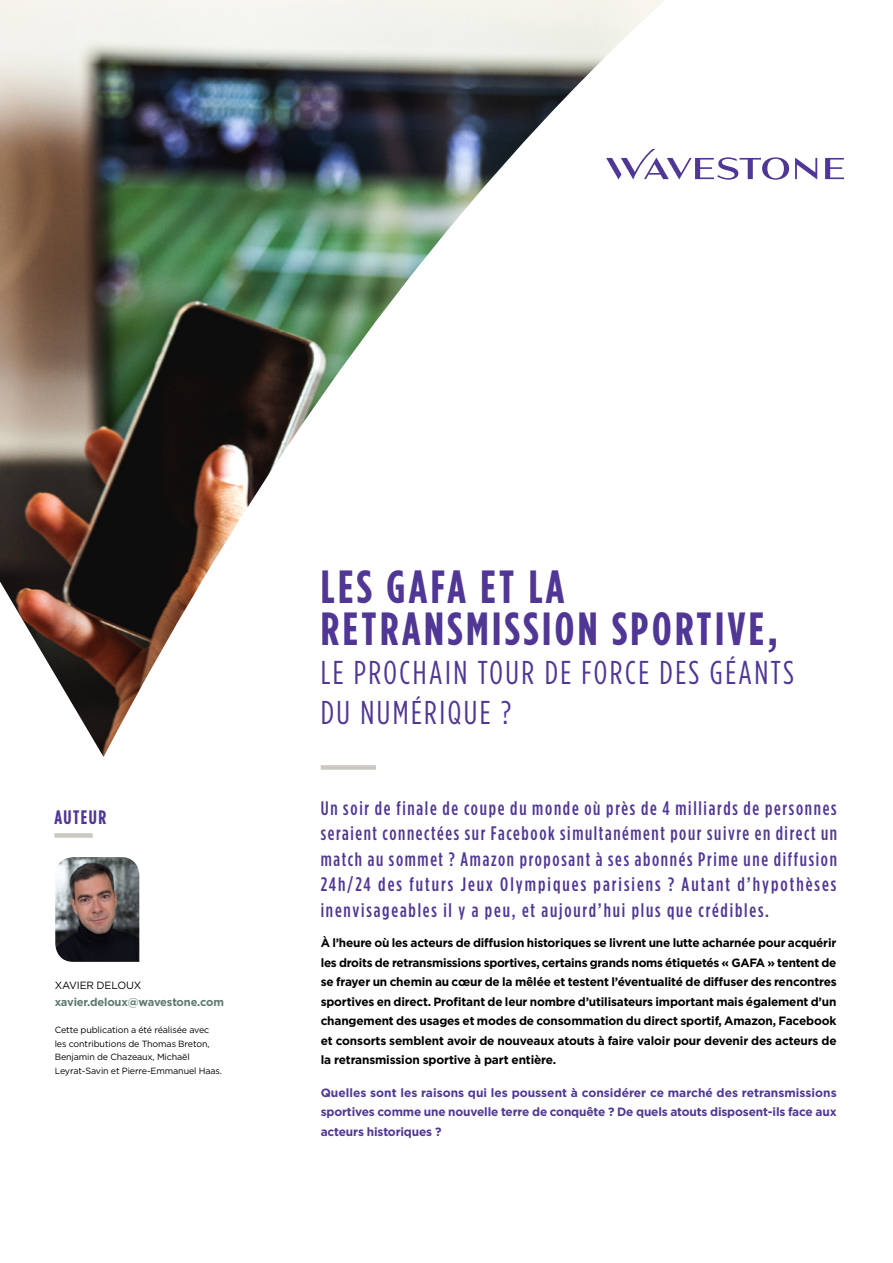
<style>
.page{position:relative;width:893px;height:1263px;background:#fff}
.page>*{position:absolute;margin:0;border:0;box-sizing:border-box;transform-origin:0 0}
.t1{font:700 46.5px/42px "Gotham Condensed";letter-spacing:.075em;color:#503795}
.t2{font:33px/39.6px "Gotham Condensed";letter-spacing:.075em;color:#503795}
.t3{font:500 19.5px/25.5px "Gotham Condensed";letter-spacing:.095em;color:#503795;text-align:justify}
.t4{font:700 19.5px "Gotham Condensed";letter-spacing:.075em;color:#503795}
.t5{font:700 12px/19.5px "Gotham";letter-spacing:-.01em;color:#000;text-align:justify}
.t6{font:700 12px/19.5px "Gotham";letter-spacing:-.01em;color:#503795;text-align:justify}
.t7{font:700 11.25px "Gotham";letter-spacing:-.01em;color:#5d7972}
.t8{font:10.5px "Gotham";letter-spacing:-.01em;color:#000}
.t9{font:9px/13.5px "Gotham";letter-spacing:-.01em;color:#000}
</style>
<div class="page">
<img style="left:0;top:0;width:665px;height:757px">
<svg style="left:825px;top:158px;width:19px;height:21px"></svg>
<svg style="left:795px;top:158px;width:22px;height:21px"></svg>
<svg style="left:606px;top:149px;width:183px;height:31px"></svg>
<div style="left:321px;top:765px;width:55px;height:5px;background:#cbc8c0"></div>
<div style="left:54px;top:833px;width:39px;height:5px;background:#cbc8c0"></div>
<img style="left:55px;top:857px;width:84px;height:105px">
<h3 class="t4" style="left:54px;top:805px;width:53px">AUTEUR</h3>
<p class="t8" style="left:55px;top:979px;width:88px">XAVIER DELOUX</p>
<p class="t7" style="left:55px;top:994px;width:171px">xavier.deloux@wavestone.com</p>
<p class="t9" style="left:55px;top:1023px;width:169px">Cette publication a été réalisée avec les contributions de Thomas Breton, Benjamin de Chazeaux, Michaël Leyrat-Savin et Pierre-Emmanuel Haas.</p>
<h1 class="t1" style="left:321px;top:565px;width:459px">LES GAFA ET LA<br>RETRANSMISSION SPORTIVE,</h1>
<h2 class="t2" style="left:321px;top:653px;width:475px">LE PROCHAIN TOUR DE FORCE DES GÉANTS<br>DU NUMÉRIQUE ?</h2>
<p class="t3" style="left:321px;top:795px;width:518px">Un soir de finale de coupe du monde où près de 4 milliards de personnes seraient connectées sur Facebook simultanément pour suivre en direct un match au sommet ? Amazon proposant à ses abonnés Prime une diffusion 24h/24 des futurs Jeux Olympiques parisiens ? Autant d’hypothèses inenvisageables il y a peu, et aujourd’hui plus que crédibles.</p>
<p class="t5" style="left:321px;top:933px;width:518px">À l’heure où les acteurs de diffusion historiques se livrent une lutte acharnée pour acquérir les droits de retransmissions sportives, certains grands noms étiquetés « GAFA » tentent de se frayer un chemin au cœur de la mêlée et testent l’éventualité de diffuser des rencontres sportives en direct. Profitant de leur nombre d’utilisateurs important mais également d’un changement des usages et modes de consommation du direct sportif, Amazon, Facebook et consorts semblent avoir de nouveaux atouts à faire valoir pour devenir des acteurs de la retransmission sportive à part entière.</p>
<p class="t6" style="left:321px;top:1082px;width:517px">Quelles sont les raisons qui les poussent à considérer ce marché des retransmissions sportives comme une nouvelle terre de conquête ? De quels atouts disposent-ils face aux acteurs historiques ?</p>
</div>
